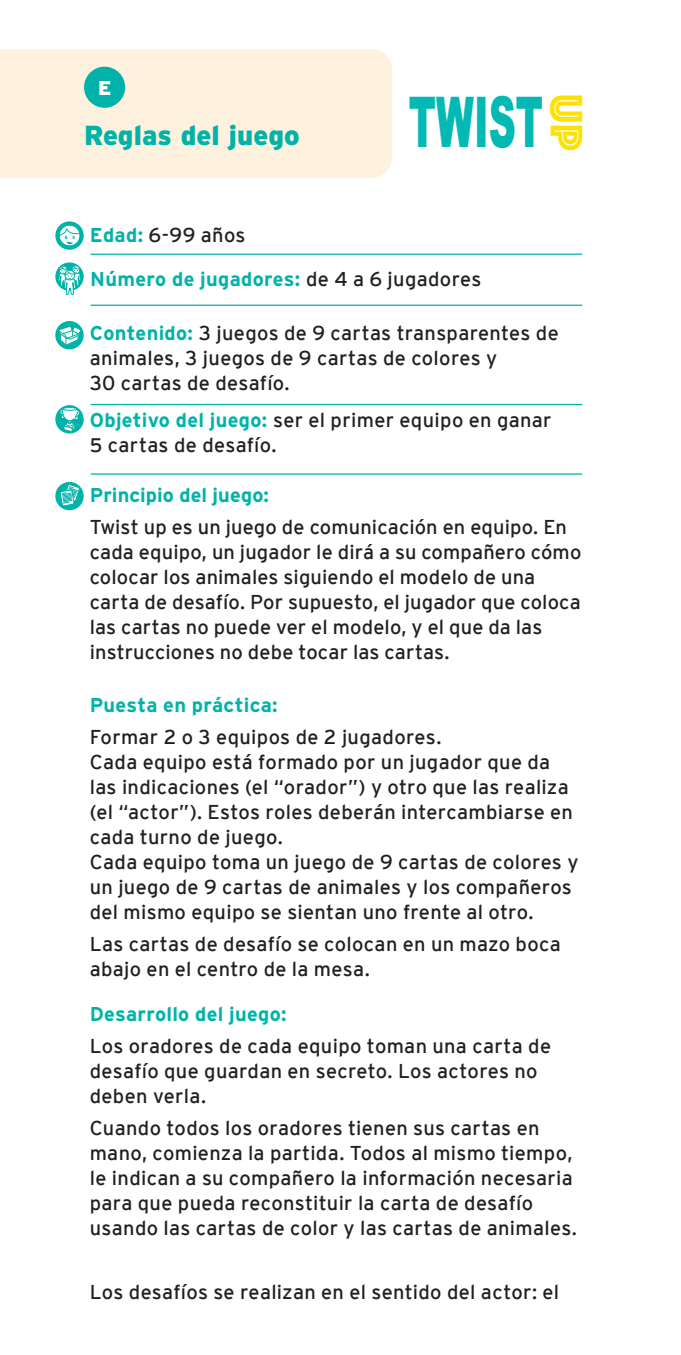
<style>
.page{position:relative;width:681px;height:1355px;background:#fff}
.page>*{position:absolute;margin:0;border:0;box-sizing:border-box;transform-origin:0 0}
.t1{font:900 70px "Arial";color:#03b9b4;scale:.54 1}
.t2{font:47.25px "Phosphate Inline";color:#ffe101}
.t3{font:900 27.5px "Interstate";color:#00b3a9}
.t4{font:20px/25px "Interstate";letter-spacing:.015em;color:#231f20}
.t5{font:700 20px "Interstate";letter-spacing:.01em;color:#00b3a9}
.t6{font:900 20px "Interstate";color:#fff}
.s1{font-weight:700;color:#00b3a9}
.s2{font-weight:400;color:#231f20}
</style>
<div class="page">
<hr style="left:90px;top:254px;width:492px;height:1px;background:#00b3a9">
<hr style="left:90px;top:305px;width:492px;height:1px;background:#00b3a9">
<hr style="left:91px;top:473px;width:491px;height:2px;background:#00b3a9">
<hr style="left:91px;top:404px;width:491px;height:1px;background:#00b3a9">
<svg style="left:55px;top:221px;width:29px;height:29px"></svg>
<div style="left:59px;top:225px;width:21px;height:21px;border:1px solid #00b3a9;border-radius:50%"></div>
<svg style="left:59px;top:225px;width:21px;height:19px"></svg>
<svg style="left:55px;top:262px;width:29px;height:29px"></svg>
<svg style="left:58px;top:264px;width:23px;height:31px"></svg>
<div style="left:55px;top:321px;width:29px;height:28px;background:#00b3a9;border-radius:50%"></div>
<svg style="left:56px;top:325px;width:28px;height:22px"></svg>
<svg style="left:55px;top:405px;width:29px;height:28px"></svg>
<svg style="left:60px;top:408px;width:20px;height:26px"></svg>
<div style="left:62px;top:407px;width:16px;height:4px;border:1px solid #00b3a9;border-radius:50%"></div>
<svg style="left:55px;top:482px;width:29px;height:28px"></svg>
<svg style="left:59px;top:484px;width:21px;height:23px"></svg>
<div style="left:0;top:49px;width:392px;height:129px;background:#fef2de"></div>
<div style="left:84px;top:67px;width:41px;height:41px;background:#00b3a9;border-radius:50%"></div>
<p class="t6" style="left:98px;top:76px;width:15px">E</p>
<h3 class="t3" style="left:84px;top:119px;width:217px">Reglas del juego</h3>
<h1 class="t1" style="left:409px;top:71px;width:250px">TWIST</h1>
<h2 class="t2" style="left:600px;top:94px;width:57px;rotate:90deg">UP</h2>
<p class="t4" style="left:90px;top:222px;width:157px"><span class="s1">Edad:</span> 6-99 años</p>
<p class="t5" style="left:90px;top:268px;width:393px">Número de jugadores: <span class="s2">de 4 a 6 jugadores</span></p>
<p class="t4" style="left:90px;top:320px;width:471px"><span class="s1">Contenido:</span> 3 juegos de 9 cartas transparentes de animales, 3 juegos de 9 cartas de colores y<br>30 cartas de desafío.</p>
<p class="t4" style="left:90px;top:407px;width:463px"><span class="s1">Objetivo del juego:</span> ser el primer equipo en ganar<br>5 cartas de desafío.</p>
<p class="t5" style="left:90px;top:484px;width:181px">Principio del juego:</p>
<p class="t4" style="left:90px;top:515px;width:493px">Twist up es un juego de comunicación en equipo. En cada equipo, un jugador le dirá a su compañero cómo colocar los animales siguiendo el modelo de una carta de desafío. Por supuesto, el jugador que coloca las cartas no puede ver el modelo, y el que da las instrucciones no debe tocar las cartas.</p>
<p class="t5" style="left:90px;top:693px;width:189px">Puesta en práctica:</p>
<p class="t4" style="left:90px;top:724px;width:490px">Formar 2 o 3 equipos de 2 jugadores.<br>Cada equipo está formado por un jugador que da las indicaciones (el “orador”) y otro que las realiza (el “actor”). Estos roles deberán intercambiarse en cada turno de juego.<br>Cada equipo toma un juego de 9 cartas de colores y un juego de 9 cartas de animales y los compañeros del mismo equipo se sientan uno frente al otro.</p>
<p class="t4" style="left:90px;top:931px;width:473px">Las cartas de desafío se colocan en un mazo boca abajo en el centro de la mesa.</p>
<p class="t5" style="left:90px;top:1002px;width:198px">Desarrollo del juego:</p>
<p class="t4" style="left:90px;top:1033px;width:463px">Los oradores de cada equipo toman una carta de desafío que guardan en secreto. Los actores no deben verla.</p>
<p class="t4" style="left:90px;top:1115px;width:489px">Cuando todos los oradores tienen sus cartas en mano, comienza la partida. Todos al mismo tiempo, le indican a su compañero la información necesaria para que pueda reconstituir la carta de desafío usando las cartas de color y las cartas de animales.</p>
<p class="t4" style="left:90px;top:1279px;width:471px">Los desafíos se realizan en el sentido del actor: el</p>
</div>
